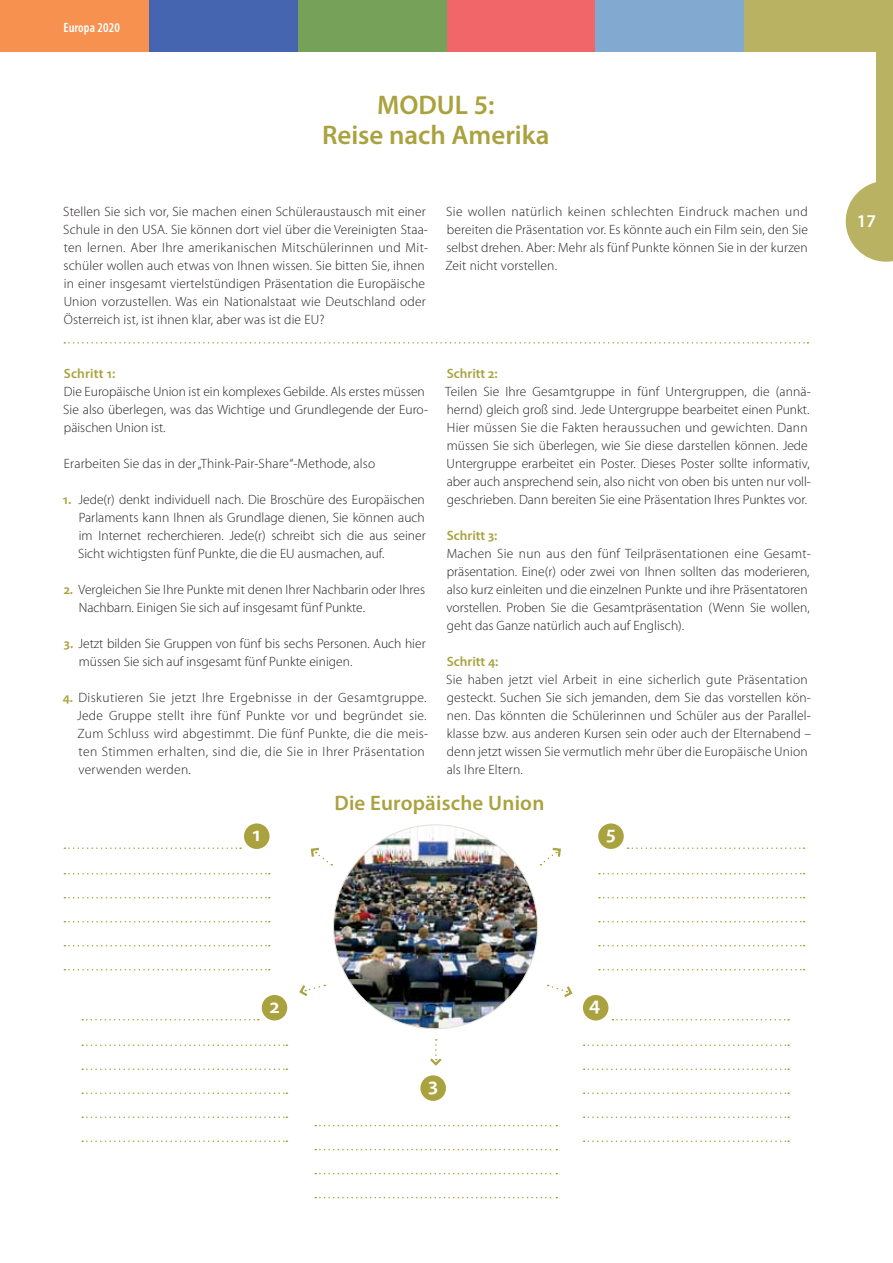
<style>
.page{position:relative;width:893px;height:1263px;background:#fff}
.page>*{position:absolute;margin:0;border:0;box-sizing:border-box;transform-origin:0 0}
.t1{font:600 27px/30px "Myriad Pro";color:#aaa23e;text-align:center}
.t2{font:600 21px "Myriad Pro";letter-spacing:.01em;color:#aaa23e}
.t3{font:600 21px "Myriad Pro";color:#fff}
.t4{font:600 18px "Myriad Pro";color:#fff}
.t5{font:300 13.5px/18px "Myriad Pro";letter-spacing:.01em;color:#231f20}
.t6{font:600 13.5px "Myriad Pro";color:#aaa23e}
.t7{font:600 condensed 13.5px "Myriad Pro";letter-spacing:.01em;color:#fff}
.s1{font-weight:600;color:#aaa23e}
</style>
<div class="page">
<div style="left:876px;top:0;width:16px;height:228px;background:#b9b262"></div>
<svg style="left:845px;top:182px;width:47px;height:80px"></svg>
<div style="left:595px;top:0;width:149px;height:51px;background:#82aad0"></div>
<div style="left:744px;top:0;width:148px;height:51px;background:#b9b262"></div>
<div style="left:446px;top:0;width:149px;height:51px;background:#f16668"></div>
<div style="left:297px;top:0;width:149px;height:51px;background:#76a159"></div>
<div style="left:149px;top:0;width:148px;height:51px;background:#4665b0"></div>
<div style="left:0;top:0;width:149px;height:51px;background:#f7914f"></div>
<svg style="left:64px;top:342px;width:744px;height:2px"></svg>
<svg style="left:64px;top:847px;width:177px;height:2px"></svg>
<div style="left:244px;top:823px;width:25px;height:26px;background:#aaa23e;border-radius:50%"></div>
<svg style="left:64px;top:873px;width:206px;height:1px"></svg>
<svg style="left:64px;top:897px;width:206px;height:1px"></svg>
<svg style="left:64px;top:921px;width:206px;height:1px"></svg>
<svg style="left:64px;top:945px;width:206px;height:1px"></svg>
<svg style="left:64px;top:969px;width:206px;height:1px"></svg>
<svg style="left:82px;top:1019px;width:177px;height:2px"></svg>
<div style="left:262px;top:995px;width:25px;height:26px;background:#aaa23e;border-radius:50%"></div>
<svg style="left:82px;top:1045px;width:205px;height:1px"></svg>
<svg style="left:82px;top:1069px;width:205px;height:1px"></svg>
<svg style="left:82px;top:1093px;width:205px;height:1px"></svg>
<svg style="left:82px;top:1117px;width:205px;height:1px"></svg>
<svg style="left:82px;top:1141px;width:205px;height:1px"></svg>
<div style="left:583px;top:995px;width:25px;height:26px;background:#aaa23e;border-radius:50%"></div>
<svg style="left:612px;top:1019px;width:177px;height:2px"></svg>
<svg style="left:583px;top:1045px;width:206px;height:1px"></svg>
<svg style="left:583px;top:1069px;width:206px;height:1px"></svg>
<svg style="left:583px;top:1093px;width:206px;height:1px"></svg>
<svg style="left:583px;top:1117px;width:206px;height:1px"></svg>
<svg style="left:583px;top:1141px;width:206px;height:1px"></svg>
<div style="left:420px;top:1075px;width:26px;height:26px;background:#aaa23e;border-radius:50%"></div>
<svg style="left:315px;top:1125px;width:242px;height:1px"></svg>
<svg style="left:315px;top:1149px;width:242px;height:1px"></svg>
<svg style="left:315px;top:1173px;width:242px;height:1px"></svg>
<svg style="left:315px;top:1197px;width:242px;height:1px"></svg>
<div style="left:598px;top:823px;width:25px;height:26px;background:#aaa23e;border-radius:50%"></div>
<svg style="left:627px;top:847px;width:177px;height:2px"></svg>
<svg style="left:599px;top:873px;width:205px;height:1px"></svg>
<svg style="left:599px;top:897px;width:205px;height:1px"></svg>
<svg style="left:599px;top:921px;width:205px;height:1px"></svg>
<svg style="left:599px;top:945px;width:205px;height:1px"></svg>
<svg style="left:599px;top:969px;width:205px;height:1px"></svg>
<img style="left:333px;top:825px;width:204px;height:204px;border-radius:50%">
<svg style="left:547px;top:984px;width:26px;height:13px"></svg>
<svg style="left:540px;top:847px;width:21px;height:18px"></svg>
<svg style="left:310px;top:847px;width:22px;height:18px"></svg>
<svg style="left:299px;top:984px;width:26px;height:12px"></svg>
<svg style="left:430px;top:1039px;width:12px;height:27px"></svg>
<p class="t7" style="left:64px;top:19px;width:58px">Europa 2020</p>
<h1 class="t1" style="left:322px;top:93px;width:229px">MODUL 5:<br>Reise nach Amerika</h1>
<p class="t5" style="left:63px;top:204px;width:366px">Stellen Sie sich vor, Sie machen einen Schüleraustausch mit einer Schule in den USA. Sie können dort viel über die Vereinigten Staa&shy;ten lernen. Aber Ihre amerikanischen Mitschülerinnen und Mit&shy;schüler wollen auch etwas von Ihnen wissen. Sie bitten Sie, ihnen in einer insgesamt viertelstündigen Präsentation die Europäische Union vorzustellen. Was ein Nationalstaat wie Deutschland oder Österreich ist, ist ihnen klar, aber was ist die EU?</p>
<p class="t5" style="left:445px;top:204px;width:364px;text-align:justify">Sie wollen natürlich keinen schlechten Eindruck machen und bereiten die Präsentation vor. Es könnte auch ein Film sein, den Sie selbst drehen. Aber: Mehr als fünf Punkte können Sie in der kurzen Zeit nicht vorstellen.</p>
<p class="t6" style="left:64px;top:368px;width:53px">Schritt 1:</p>
<p class="t5" style="left:63px;top:384px;width:366px">Die Europäische Union ist ein komplexes Gebilde. Als erstes müssen<br>Sie also überlegen, was das Wichtige und Grundlegende der Euro&shy;päischen Union ist.</p>
<p class="t5" style="left:64px;top:456px;width:313px">Erarbeiten Sie das in der „Think-Pair-Share“-Methode, also</p>
<p class="t5" style="left:78px;top:492px;width:349px;text-align:justify;text-indent:-15px"><span class="s1">1.</span> Jede(r) denkt individuell nach. Die Broschüre des Europäischen Parlaments kann Ihnen als Grundlage dienen, Sie können auch im Internet recherchieren. Jede(r) schreibt sich die aus seiner Sicht wichtigsten fünf Punkte, die die EU ausmachen, auf.</p>
<p class="t5" style="left:79px;top:582px;width:348px;text-indent:-15px"><span class="s1">2.</span> Vergleichen Sie Ihre Punkte mit denen Ihrer Nachbarin oder Ihres<br>Nachbarn. Einigen Sie sich auf insgesamt fünf Punkte.</p>
<p class="t5" style="left:79px;top:636px;width:348px;text-indent:-15px"><span class="s1">3.</span> Jetzt bilden Sie Gruppen von fünf bis sechs Personen. Auch hier müssen Sie sich auf insgesamt fünf Punkte einigen.</p>
<p class="t5" style="left:77px;top:690px;width:352px;text-indent:-15px"><span class="s1">4.</span> Diskutieren Sie jetzt Ihre Ergebnisse in der Gesamtgruppe.<br>Jede Gruppe stellt ihre fünf Punkte vor und begründet sie.<br>Zum Schluss wird abgestimmt. Die fünf Punkte, die die meis&shy;ten Stimmen erhalten, sind die, die Sie in Ihrer Präsentation verwenden werden.</p>
<p class="t6" style="left:446px;top:368px;width:52px">Schritt 2:</p>
<p class="t5" style="left:445px;top:384px;width:367px">Teilen Sie Ihre Gesamtgruppe in fünf Untergruppen, die (annä&shy;hernd) gleich groß sind. Jede Untergruppe bearbeitet einen Punkt.<br>Hier müssen Sie die Fakten heraussuchen und gewichten. Dann müssen Sie sich überlegen, wie Sie diese darstellen können. Jede Untergruppe erarbeitet ein Poster. Dieses Poster sollte informativ, aber auch ansprechend sein, also nicht von oben bis unten nur voll&shy;geschrieben. Dann bereiten Sie eine Präsentation Ihres Punktes vor.</p>
<p class="t6" style="left:446px;top:530px;width:52px">Schritt 3:</p>
<p class="t5" style="left:446px;top:546px;width:366px">Machen Sie nun aus den fünf Teilpräsentationen eine Gesamt&shy;präsentation. Eine(r) oder zwei von Ihnen sollten das moderieren, also kurz einleiten und die einzelnen Punkte und ihre Präsentatoren vorstellen. Proben Sie die Gesamtpräsentation (Wenn Sie wollen, geht das Ganze natürlich auch auf Englisch).</p>
<p class="t6" style="left:446px;top:656px;width:53px">Schritt 4:</p>
<p class="t5" style="left:446px;top:672px;width:366px">Sie haben jetzt viel Arbeit in eine sicherlich gute Präsentation gesteckt. Suchen Sie sich jemanden, dem Sie das vorstellen kön&shy;nen. Das könnten die Schülerinnen und Schüler aus der Parallel&shy;klasse bzw. aus anderen Kursen sein oder auch der Elternabend – denn jetzt wissen Sie vermutlich mehr über die Europäische Union als Ihre Eltern.</p>
<h2 class="t3" style="left:253px;top:826px;width:10px">1</h2>
<h2 class="t2" style="left:334px;top:795px;width:211px">Die Europäische Union</h2>
<h2 class="t3" style="left:606px;top:826px;width:11px">5</h2>
<h3 class="t4" style="left:856px;top:214px;width:21px">17</h3>
<h2 class="t3" style="left:270px;top:998px;width:11px">2</h2>
<h2 class="t3" style="left:589px;top:996px;width:13px">4</h2>
<h2 class="t3" style="left:428px;top:1077px;width:11px">3</h2>
</div>
